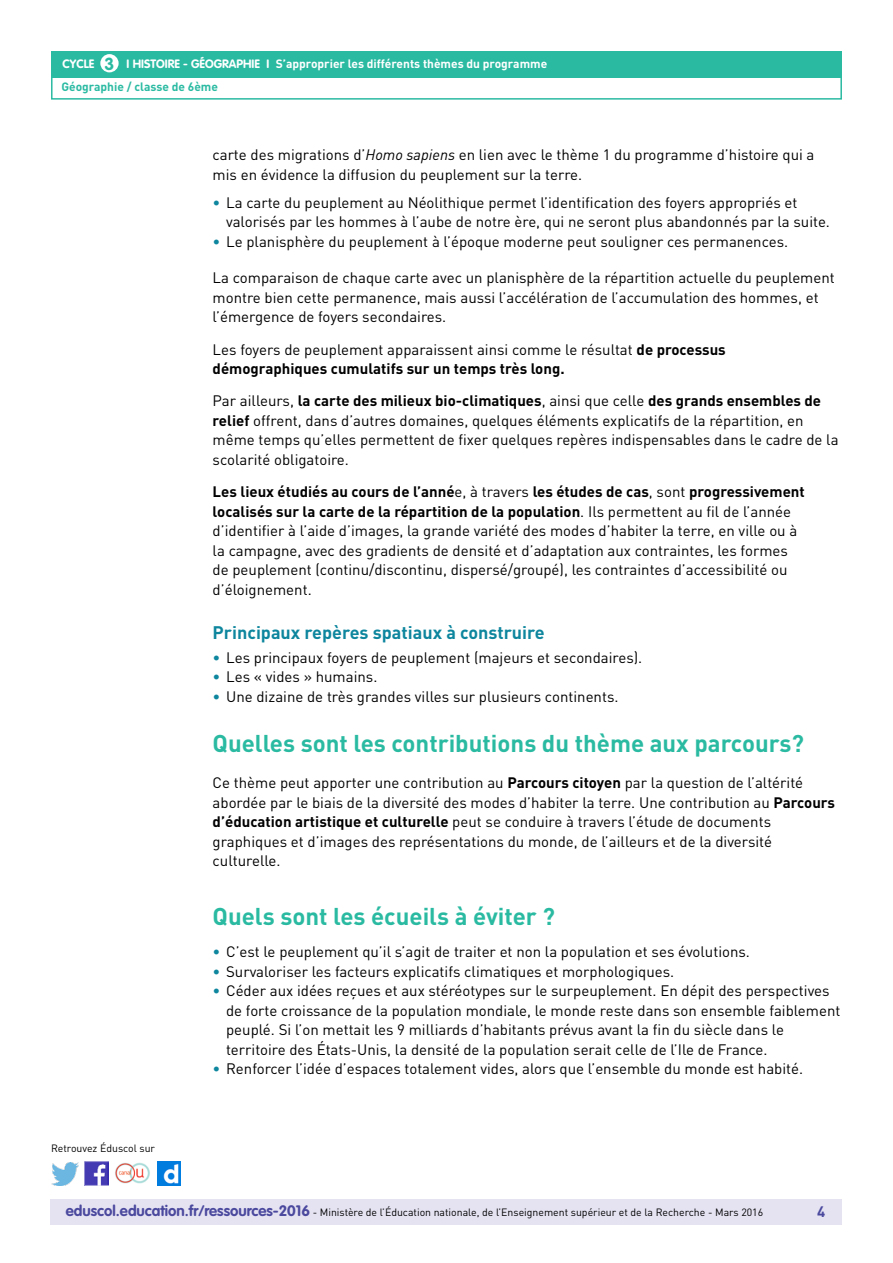
<style>
.page{position:relative;width:893px;height:1263px;background:#fff}
.page>*{position:absolute;margin:0;border:0;box-sizing:border-box;transform-origin:0 0}
.t1{font:700 24px "DIN";color:#2abaa2}
.t2{font:700 18px "DIN";color:#0e869e}
.t3{font:700 17.25px "VAG Rounded Std";color:#2abaa2}
.t4{font:15px/19.5px "DIN Pro";color:#000}
.t5{font:700 15px/19.5px "DIN Pro";color:#000}
.t6{font:700 15px "DIN Pro";color:#4b499e}
.t7{font:700 12px "DIN Pro";color:#fff}
.t8{font:700 12px "VAG Rounded Std";color:#fff}
.t9{font:700 12px "DIN Pro";color:#2abaa2}
.t10{font:10.5px "DIN Pro";color:#000}
.s1{font-family:"VAG Rounded Std"}
.s2{font-family:"DIN";font-style:italic}
.s3{color:#0e869e}
.s4{font-weight:400}
.s5{font-weight:700}
.s6{font-family:"VAG Rounded Std";font-weight:700;font-size:15px;color:#4b499e}
</style>
<div class="page">
<div style="left:50px;top:1199px;width:791px;height:26px;background:#e5e3f2"></div>
<div style="left:51px;top:51px;width:791px;height:27px;background:#2abaa2"></div>
<div style="left:100px;top:54px;width:19px;height:18px;background:#fff;border-radius:50%"></div>
<div style="left:51px;top:75px;width:791px;height:25px;border:2px solid #2abaa2"></div>
<img style="left:85px;top:1162px;width:23px;height:23px">
<img style="left:51px;top:1163px;width:28px;height:22px">
<img style="left:158px;top:1162px;width:22px;height:23px">
<img style="left:115px;top:1162px;width:35px;height:22px">
<p class="t8" style="left:63px;top:57px;width:33px">CYCLE</p>
<p class="t8" style="left:127px;top:57px;width:123px">I Histoire - Géographie</p>
<p class="t3" style="left:105px;top:53px;width:11px">3</p>
<p class="t7" style="left:266px;top:56px;width:282px"><span class="s1">I</span> S’approprier les différents thèmes du programme</p>
<p class="t9" style="left:61px;top:79px;width:158px">Géographie / classe de 6ème</p>
<p class="t10" style="left:51px;top:1141px;width:106px">Retrouvez Éduscol sur</p>
<p class="t4" style="left:213px;top:145px;width:603px">carte des migrations d’<span class="s2">Homo sapiens</span> en lien avec le thème 1 du programme d’histoire qui a mis en évidence la diffusion du peuplement sur la terre.</p>
<p class="t4" style="left:226px;top:192px;width:605px;text-indent:-14px"><span class="s3">•</span> La carte du peuplement au Néolithique permet l’identification des foyers appropriés et valorisés par les hommes à l’aube de notre ère, qui ne seront plus abandonnés par la suite.</p>
<p class="t4" style="left:213px;top:231px;width:577px"><span class="s3">•</span> Le planisphère du peuplement à l’époque moderne peut souligner ces permanences.</p>
<p class="t4" style="left:213px;top:268px;width:624px">La comparaison de chaque carte avec un planisphère de la répartition actuelle du peuplement montre bien cette permanence, mais aussi l’accélération de l’accumulation des hommes, et l’émergence de foyers secondaires.</p>
<p class="t5" style="left:213px;top:339px;width:515px"><span class="s4">Les foyers de peuplement apparaissent ainsi comme le résultat</span> de processus démographiques cumulatifs sur un temps très long.</p>
<p class="t4" style="left:213px;top:391px;width:627px">Par ailleurs, <span class="s5">la carte des milieux bio-climatiques</span>, ainsi que celle <span class="s5">des grands ensembles de relief</span> offrent, dans d’autres domaines, quelques éléments explicatifs de la répartition, en même temps qu’elles permettent de fixer quelques repères indispensables dans le cadre de la scolarité obligatoire.</p>
<p class="t4" style="left:213px;top:482px;width:594px"><span class="s5">Les lieux étudiés au cours de l’anné</span>e, à travers <span class="s5">les études de cas</span>, sont <span class="s5">progressivement localisés sur la carte de la répartition de la population</span>. Ils permettent au fil de l’année d’identifier à l’aide d’images, la grande variété des modes d’habiter la terre, en ville ou à la campagne, avec des gradients de densité et d’adaptation aux contraintes, les formes de peuplement (continu/discontinu, dispersé/groupé), les contraintes d’accessibilité ou d’éloignement.</p>
<p class="t2" style="left:213px;top:621px;width:334px">Principaux repères spatiaux à construire</p>
<p class="t4" style="left:213px;top:647px;width:431px"><span class="s3">•</span> Les principaux foyers de peuplement (majeurs et secondaires).</p>
<p class="t4" style="left:213px;top:667px;width:166px"><span class="s3">•</span> Les « vides » humains.</p>
<p class="t4" style="left:213px;top:686px;width:407px"><span class="s3">•</span> Une dizaine de très grandes villes sur plusieurs continents.</p>
<h1 class="t1" style="left:213px;top:727px;width:593px">Quelles sont les contributions du thème aux parcours?</h1>
<p class="t4" style="left:213px;top:773px;width:624px">Ce thème peut apporter une contribution au <span class="s5">Parcours citoyen</span> par la question de l’altérité abordée par le biais de la diversité des modes d’habiter la terre. Une contribution au <span class="s5">Parcours d’éducation artistique et culturelle</span> peut se conduire à travers l’étude de documents graphiques et d’images des représentations du monde, de l’ailleurs et de la diversité culturelle.</p>
<h1 class="t1" style="left:213px;top:901px;width:344px">Quels sont les écueils à éviter ?</h1>
<p class="t4" style="left:213px;top:942px;width:539px"><span class="s3">•</span> C’est le peuplement qu’il s’agit de traiter et non la population et ses évolutions.</p>
<p class="t4" style="left:213px;top:961px;width:463px"><span class="s3">•</span> Survaloriser les facteurs explicatifs climatiques et morphologiques.</p>
<p class="t4" style="left:226px;top:981px;width:616px;text-indent:-14px"><span class="s3">•</span> Céder aux idées reçues et aux stéréotypes sur le surpeuplement. En dépit des perspectives de forte croissance de la population mondiale, le monde reste dans son ensemble faiblement peuplé. Si l’on mettait les 9 milliards d’habitants prévus avant la fin du siècle dans le territoire des États-Unis, la densité de la population serait celle de l’Ile de France.</p>
<p class="t4" style="left:213px;top:1059px;width:592px"><span class="s3">•</span> Renforcer l’idée d’espaces totalement vides, alors que l’ensemble du monde est habité.</p>
<p class="t10" style="left:66px;top:1205px;width:699px"><span class="s6">eduscol.education.fr/ressources-2016</span> - Ministère de l’Éducation nationale, de l’Enseignement supérieur et de la Recherche - Mars 2016</p>
<p class="t6" style="left:817px;top:1201px;width:10px">4</p>
</div>
